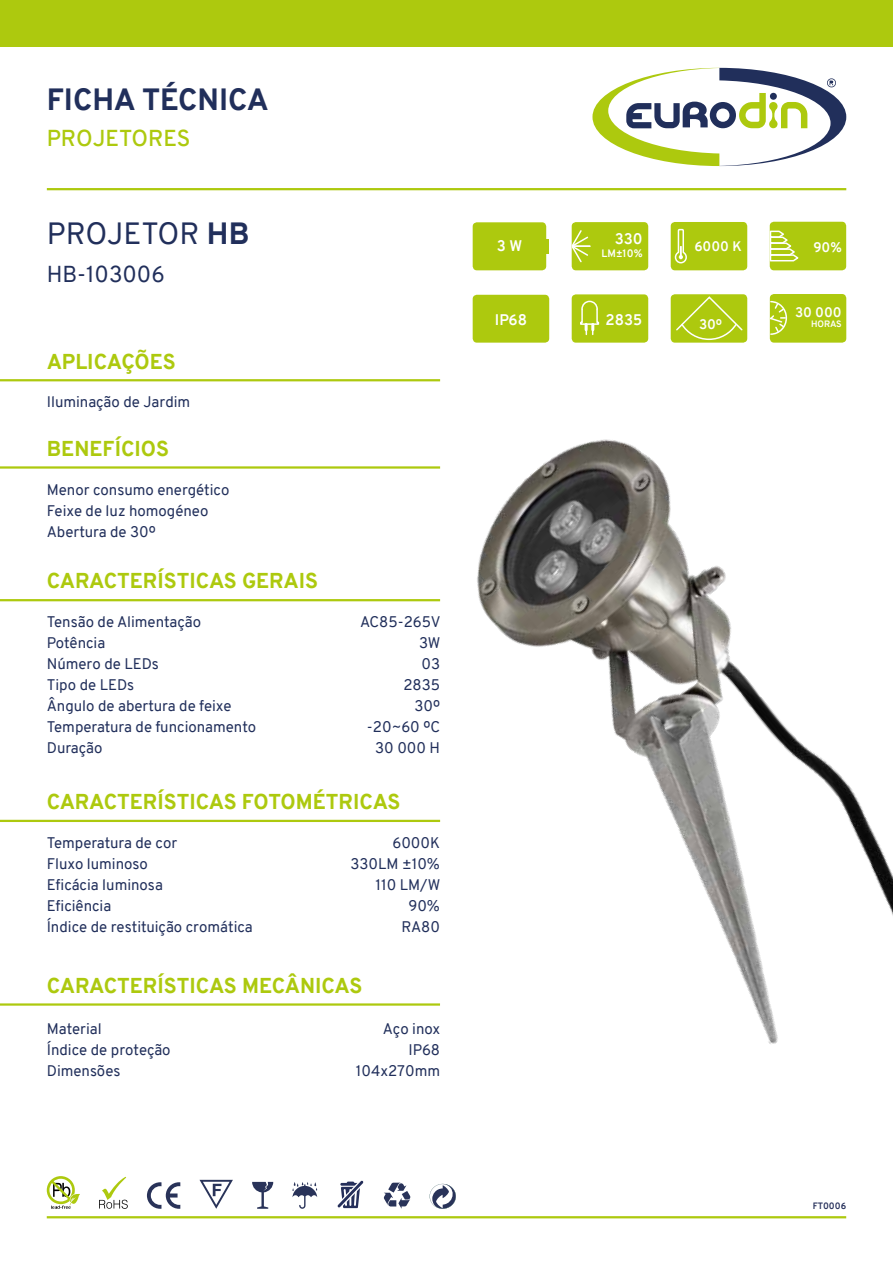
<style>
.page{position:relative;width:893px;height:1263px;background:#fff}
.page>*{position:absolute;margin:0;border:0;box-sizing:border-box;transform-origin:0 0}
.t1{font:800 30px "Overpass";color:#212f5b}
.t2{font:30px "Overpass";color:#212f5b}
.t3{font:600 22.5px "Overpass";color:#adc90e}
.t4{font:22.5px "Overpass";color:#212f5b}
.t5{font:800 21px "Overpass";color:#adc90e}
.t6{font:15px/21px "Overpass";color:#212f5b}
.t7{font:700 15px "Overpass";color:#fff}
.t8{font:700 13.5px "Overpass";color:#fff}
.t9{font:700 10.5px "Overpass";color:#fff}
.t10{font:700 9px "Overpass";color:#252f5a}
.t11{font:700 9px "Overpass";letter-spacing:-.01em;color:#fff}
.s1{font-weight:800}
</style>
<div class="page">
<div style="left:0;top:0;width:893px;height:47px;background:#adc90e"></div>
<svg style="left:592px;top:68px;width:254px;height:98px"></svg>
<svg style="left:99px;top:1177px;width:29px;height:32px"></svg>
<svg style="left:47px;top:1176px;width:33px;height:33px"></svg>
<svg style="left:200px;top:1180px;width:33px;height:29px"></svg>
<svg style="left:147px;top:1182px;width:33px;height:27px"></svg>
<svg style="left:252px;top:1182px;width:21px;height:27px"></svg>
<svg style="left:292px;top:1182px;width:25px;height:27px"></svg>
<svg style="left:384px;top:1183px;width:26px;height:26px"></svg>
<svg style="left:430px;top:1184px;width:26px;height:25px"></svg>
<svg style="left:337px;top:1180px;width:27px;height:29px"></svg>
<hr style="left:47px;top:1216px;width:799px;height:2px;background:#adc90e">
<hr style="left:47px;top:188px;width:799px;height:2px;background:#adc90e">
<hr style="left:0;top:379px;width:440px;height:2px;background:#adc90e">
<hr style="left:0;top:466px;width:440px;height:3px;background:#adc90e">
<hr style="left:0;top:599px;width:440px;height:2px;background:#adc90e">
<hr style="left:0;top:820px;width:440px;height:2px;background:#adc90e">
<hr style="left:0;top:1003px;width:440px;height:3px;background:#adc90e">
<div style="left:473px;top:295px;width:76px;height:48px;background:#adc90e;border-radius:4px"></div>
<div style="left:572px;top:294px;width:76px;height:49px;background:#adc90e;border-radius:4px"></div>
<svg style="left:580px;top:300px;width:20px;height:34px"></svg>
<div style="left:671px;top:222px;width:76px;height:48px;background:#adc90e;border-radius:4px"></div>
<svg style="left:674px;top:228px;width:13px;height:36px"></svg>
<div style="left:770px;top:294px;width:76px;height:49px;background:#adc90e;border-radius:4px"></div>
<svg style="left:769px;top:300px;width:19px;height:36px"></svg>
<div style="left:671px;top:294px;width:76px;height:49px;background:#adc90e;border-radius:4px"></div>
<svg style="left:676px;top:296px;width:67px;height:45px"></svg>
<div style="left:572px;top:222px;width:76px;height:48px;background:#adc90e;border-radius:4px"></div>
<svg style="left:571px;top:229px;width:19px;height:35px"></svg>
<div style="left:473px;top:222px;width:73px;height:48px;background:#adc90e;border-radius:4px"></div>
<svg style="left:546px;top:239px;width:3px;height:14px"></svg>
<div style="left:770px;top:222px;width:76px;height:48px;background:#adc90e;border-radius:4px"></div>
<svg style="left:769px;top:230px;width:30px;height:32px"></svg>
<img style="left:389px;top:439px;width:504px;height:605px">
<h1 class="t1" style="left:47px;top:78px;width:224px">FICHA TÉCNICA</h1>
<h2 class="t3" style="left:47px;top:122px;width:145px">PROJETORES</h2>
<h1 class="t2" style="left:47px;top:212px;width:204px">PROJETOR <span class="s1">HB</span></h1>
<h2 class="t4" style="left:47px;top:258px;width:119px">HB-103006</h2>
<h3 class="t5" style="left:47px;top:346px;width:131px">APLICAÇÕES</h3>
<p class="t6" style="left:47px;top:391px;width:145px">Iluminação de Jardim</p>
<h3 class="t5" style="left:47px;top:433px;width:124px">BENEFÍCIOS</h3>
<p class="t6" style="left:47px;top:479px;width:184px">Menor consumo energético<br>Feixe de luz homogéneo<br>Abertura de 30º</p>
<h3 class="t5" style="left:47px;top:566px;width:273px">CARACTERÍSTICAS GERAIS</h3>
<p class="t6" style="left:47px;top:612px;width:156px">Tensão de Alimentação</p>
<p class="t6" style="left:360px;top:612px;width:82px">AC85-265V</p>
<p class="t6" style="left:47px;top:633px;width:60px">Potência</p>
<p class="t6" style="left:419px;top:633px;width:23px">3W</p>
<p class="t6" style="left:47px;top:654px;width:114px">Número de LEDs</p>
<p class="t6" style="left:421px;top:654px;width:20px">03</p>
<p class="t6" style="left:47px;top:675px;width:89px">Tipo de LEDs</p>
<p class="t6" style="left:403px;top:675px;width:38px">2835</p>
<p class="t6" style="left:47px;top:696px;width:186px">Ângulo de abertura de feixe</p>
<p class="t6" style="left:414px;top:696px;width:27px">30º</p>
<p class="t6" style="left:47px;top:717px;width:211px">Temperatura de funcionamento</p>
<p class="t6" style="left:367px;top:717px;width:75px">-20~60 ºC</p>
<p class="t6" style="left:47px;top:738px;width:57px">Duração</p>
<p class="t6" style="left:375px;top:738px;width:66px">30 000 H</p>
<h3 class="t5" style="left:47px;top:787px;width:355px">CARACTERÍSTICAS FOTOMÉTRICAS</h3>
<p class="t6" style="left:47px;top:832px;width:132px">Temperatura de cor</p>
<p class="t6" style="left:392px;top:832px;width:49px">6000K</p>
<p class="t6" style="left:47px;top:853px;width:103px">Fluxo luminoso</p>
<p class="t6" style="left:350px;top:853px;width:91px">330LM ±10%</p>
<p class="t6" style="left:47px;top:874px;width:118px">Eficácia luminosa</p>
<p class="t6" style="left:375px;top:874px;width:66px">110 LM/W</p>
<p class="t6" style="left:47px;top:895px;width:66px">Eficiência</p>
<p class="t6" style="left:408px;top:895px;width:33px">90%</p>
<p class="t6" style="left:47px;top:916px;width:208px">Índice de restituição cromática</p>
<p class="t6" style="left:402px;top:916px;width:40px">RA80</p>
<h3 class="t5" style="left:47px;top:970px;width:317px">CARACTERÍSTICAS MECÂNICAS</h3>
<p class="t6" style="left:47px;top:1018px;width:56px">Material</p>
<p class="t6" style="left:383px;top:1018px;width:59px">Aço inox</p>
<p class="t6" style="left:47px;top:1039px;width:125px">Índice de proteção</p>
<p class="t6" style="left:409px;top:1039px;width:33px">IP68</p>
<p class="t6" style="left:47px;top:1060px;width:75px">Dimensões</p>
<p class="t6" style="left:356px;top:1060px;width:86px">104x270mm</p>
<p class="t7" style="left:615px;top:228px;width:29px">330</p>
<p class="t9" style="left:602px;top:246px;width:43px">LM±10%</p>
<p class="t7" style="left:497px;top:235px;width:27px">3 W</p>
<p class="t8" style="left:813px;top:237px;width:30px">90%</p>
<p class="t8" style="left:694px;top:236px;width:49px">6000 K</p>
<p class="t7" style="left:495px;top:309px;width:34px">IP68</p>
<p class="t7" style="left:606px;top:309px;width:38px">2835</p>
<p class="t8" style="left:795px;top:302px;width:48px">30 000</p>
<p class="t8" style="left:699px;top:314px;width:25px">30º</p>
<p class="t11" style="left:811px;top:318px;width:32px">HORAS</p>
<p class="t10" style="left:813px;top:1199px;width:35px">FT0006</p>
</div>
